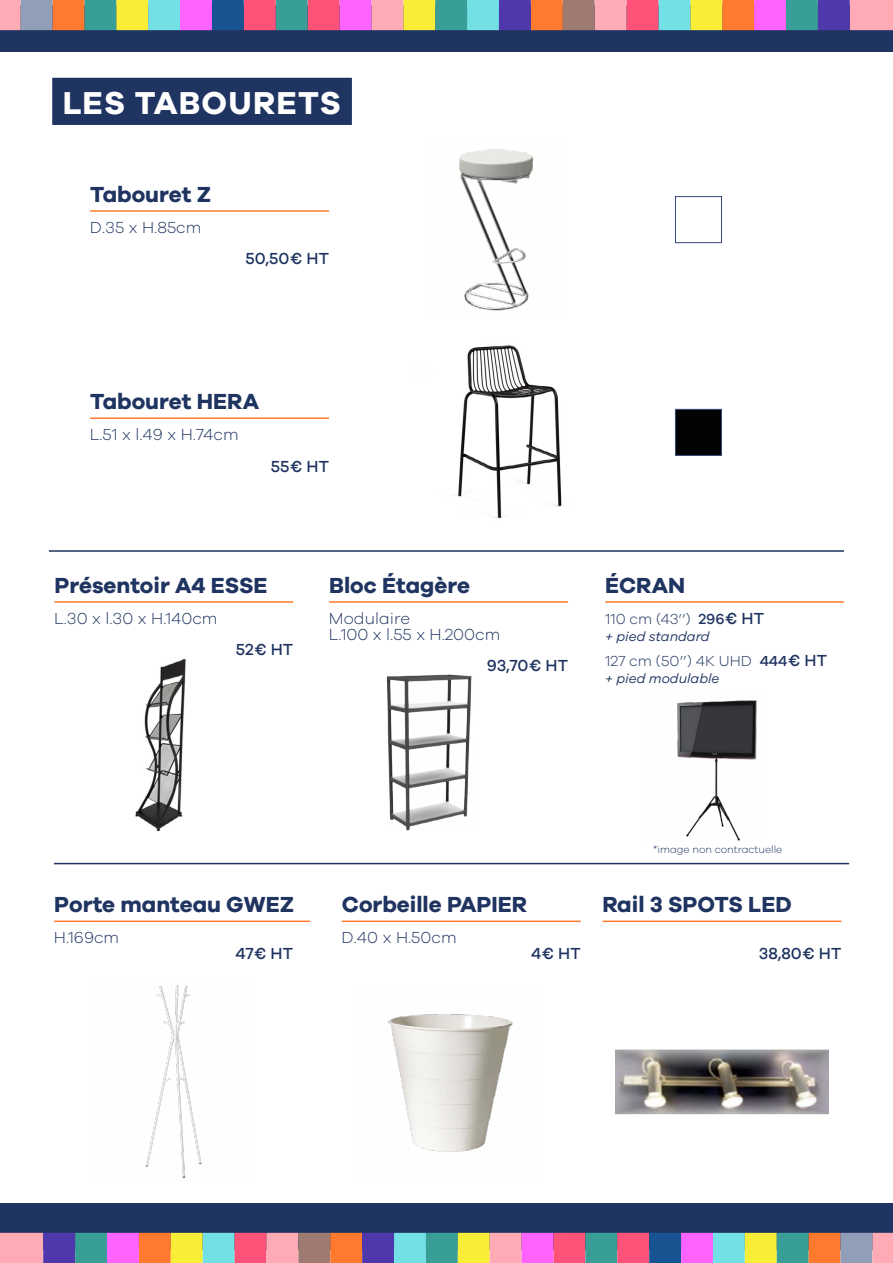
<style>
.page{position:relative;width:893px;height:1263px;background:#fff}
.page>*{position:absolute;margin:0;border:0;box-sizing:border-box;transform-origin:0 0}
.t1{font:700 32.7px "Galano Grotesque Alt";letter-spacing:.035em;color:#fff}
.t2{font:700 22.5px "Galano Grotesque";color:#1f3461}
.t3{font:300 16.5px/15.8px "Galano Grotesque";color:#1f3461}
.t4{font:500 16.5px "Galano Grotesque";color:#1f3461}
.t5{font:300 15px "Galano Grotesque";color:#1f3461}
.t6{font:italic 13.5px "Galano Grotesque";color:#1f3461}
.t7{font:300 10.5px "Galano Grotesque";color:#1f3461}
.s1{font-weight:500}
.s2{font-weight:500;font-size:16.5px}
</style>
<div class="page">
<img style="left:135px;top:658px;width:51px;height:174px">
<hr style="left:90px;top:210px;width:239px;height:2px;background:#ff7a2e">
<hr style="left:54px;top:601px;width:239px;height:2px;background:#ff7a2e">
<hr style="left:54px;top:920px;width:256px;height:2px;background:#ff7a2e">
<hr style="left:342px;top:920px;width:239px;height:2px;background:#ff7a2e">
<hr style="left:603px;top:920px;width:238px;height:2px;background:#ff7a2e">
<hr style="left:90px;top:417px;width:239px;height:2px;background:#ff7a2e">
<div style="left:52px;top:78px;width:300px;height:47px;background:#1f3461"></div>
<img style="left:459px;top:149px;width:75px;height:162px">
<hr style="left:329px;top:601px;width:239px;height:2px;background:#ff7a2e">
<img style="left:386px;top:674px;width:86px;height:157px">
<img style="left:677px;top:700px;width:80px;height:141px">
<img style="left:145px;top:985px;width:57px;height:193px">
<img style="left:388px;top:1014px;width:125px;height:138px">
<img style="left:615px;top:1049px;width:214px;height:65px">
<hr style="left:49px;top:550px;width:795px;height:2px;background:#1f3461">
<hr style="left:54px;top:863px;width:795px;height:1px;background:#1f3461">
<div style="left:675px;top:196px;width:47px;height:47px;background:#fff;border:1px solid #37487a"></div>
<div style="left:675px;top:409px;width:47px;height:47px;background:#020203;border:1px solid #37487a"></div>
<hr style="left:605px;top:601px;width:239px;height:2px;background:#ff7a2e">
<div style="left:0;top:5px;width:893px;height:46px;background:#1f3461"></div>
<svg style="left:850px;top:0;width:43px;height:30px"></svg>
<div style="left:818px;top:0;width:32px;height:30px;background:#4f38ab"></div>
<svg style="left:754px;top:0;width:64px;height:30px;background:#9b80c9"></svg>
<div style="left:722px;top:0;width:32px;height:30px;background:#ff7a2e"></div>
<svg style="left:690px;top:0;width:32px;height:30px"></svg>
<div style="left:658px;top:0;width:32px;height:30px;background:#73e0e6"></div>
<svg style="left:595px;top:0;width:63px;height:30px;background:#fe7e96"></svg>
<div style="left:563px;top:0;width:32px;height:30px;background:#9e7a70"></div>
<svg style="left:499px;top:0;width:64px;height:30px;background:#a6586c"></svg>
<div style="left:467px;top:0;width:32px;height:30px;background:#73e0e6"></div>
<svg style="left:371px;top:0;width:96px;height:30px;background:#babb81"></svg>
<div style="left:339px;top:0;width:32px;height:30px;background:#ff63ff"></div>
<svg style="left:244px;top:0;width:95px;height:30px;background:#bb6b82"></svg>
<div style="left:212px;top:0;width:32px;height:30px;background:#175491"></div>
<svg style="left:148px;top:0;width:64px;height:30px;background:#b8a1f1"></svg>
<div style="left:116px;top:0;width:32px;height:30px;background:#faed38"></div>
<div style="left:84px;top:0;width:32px;height:30px;background:#389e96"></div>
<svg style="left:21px;top:0;width:63px;height:30px;background:#c78b73"></svg>
<div style="left:0;top:0;width:21px;height:30px;background:#ffabb5"></div>
<div style="left:0;top:1204px;width:893px;height:46px;background:#1f3461"></div>
<svg style="left:0;top:1233px;width:43px;height:30px"></svg>
<div style="left:43px;top:1233px;width:32px;height:30px;background:#4f38ab"></div>
<svg style="left:75px;top:1233px;width:64px;height:30px;background:#9b80ca"></svg>
<div style="left:139px;top:1233px;width:32px;height:30px;background:#ff7a2e"></div>
<svg style="left:171px;top:1233px;width:32px;height:30px"></svg>
<div style="left:203px;top:1233px;width:32px;height:30px;background:#73e0e6"></div>
<svg style="left:235px;top:1233px;width:63px;height:30px;background:#fe7e96"></svg>
<div style="left:298px;top:1233px;width:32px;height:30px;background:#9e7a70"></div>
<svg style="left:330px;top:1233px;width:64px;height:30px;background:#a6596c"></svg>
<div style="left:394px;top:1233px;width:32px;height:30px;background:#73e0e6"></div>
<svg style="left:426px;top:1233px;width:96px;height:30px;background:#babc81"></svg>
<div style="left:522px;top:1233px;width:31px;height:30px;background:#ff63ff"></div>
<svg style="left:553px;top:1233px;width:96px;height:30px;background:#bc6b82"></svg>
<div style="left:649px;top:1233px;width:32px;height:30px;background:#175491"></div>
<svg style="left:681px;top:1233px;width:64px;height:30px;background:#b8a1f1"></svg>
<div style="left:745px;top:1233px;width:32px;height:30px;background:#faed38"></div>
<div style="left:777px;top:1233px;width:32px;height:30px;background:#389e96"></div>
<svg style="left:809px;top:1233px;width:63px;height:30px;background:#c78c73"></svg>
<div style="left:872px;top:1233px;width:21px;height:30px;background:#ffabb5"></div>
<img style="left:455px;top:345px;width:107px;height:174px">
<h1 class="t1" style="left:63px;top:81px;width:280px">LES TABOURETS</h1>
<p class="t2" style="left:90px;top:180px;width:122px">Tabouret Z</p>
<p class="t3" style="left:90px;top:219px;width:113px">D.35 x H.85cm</p>
<p class="t4" style="left:246px;top:249px;width:85px">50,50€ HT</p>
<p class="t2" style="left:90px;top:387px;width:170px">Tabouret HERA</p>
<p class="t3" style="left:90px;top:426px;width:150px">L.51 x l.49 x H.74cm</p>
<p class="t4" style="left:271px;top:456px;width:60px">55€ HT</p>
<p class="t2" style="left:54px;top:571px;width:215px">Présentoir A4 ESSE</p>
<p class="t3" style="left:54px;top:610px;width:165px">L.30 x l.30 x H.140cm</p>
<p class="t4" style="left:236px;top:640px;width:59px">52€ HT</p>
<p class="t2" style="left:329px;top:571px;width:142px">Bloc Étagère</p>
<p class="t3" style="left:329px;top:610px;width:173px">Modulaire<br>L.100 x l.55 x H.200cm</p>
<p class="t4" style="left:487px;top:656px;width:83px">93,70€ HT</p>
<p class="t2" style="left:605px;top:571px;width:81px">ÉCRAN</p>
<p class="t5" style="left:605px;top:610px;width:160px">110 cm (43’’) <span class="s1">296</span><span class="s2">€ HT</span></p>
<p class="t6" style="left:605px;top:628px;width:106px">+ pied standard</p>
<p class="t5" style="left:605px;top:652px;width:223px">127 cm (50’’) 4K UHD <span class="s1">444</span><span class="s2">€ HT</span></p>
<p class="t6" style="left:605px;top:670px;width:116px">+ pied modulable</p>
<p class="t7" style="left:653px;top:844px;width:131px">*image non contractuelle</p>
<p class="t2" style="left:54px;top:890px;width:241px">Porte manteau GWEZ</p>
<p class="t2" style="left:342px;top:890px;width:187px">Corbeille PAPIER</p>
<p class="t2" style="left:603px;top:890px;width:191px">Rail 3 SPOTS LED</p>
<p class="t3" style="left:54px;top:929px;width:67px">H.169cm</p>
<p class="t4" style="left:236px;top:943px;width:59px">47€ HT</p>
<p class="t3" style="left:342px;top:929px;width:116px">D.40 x H.50cm</p>
<p class="t4" style="left:531px;top:943px;width:51px">4€ HT</p>
<p class="t4" style="left:759px;top:943px;width:84px">38,80€ HT</p>
</div>
